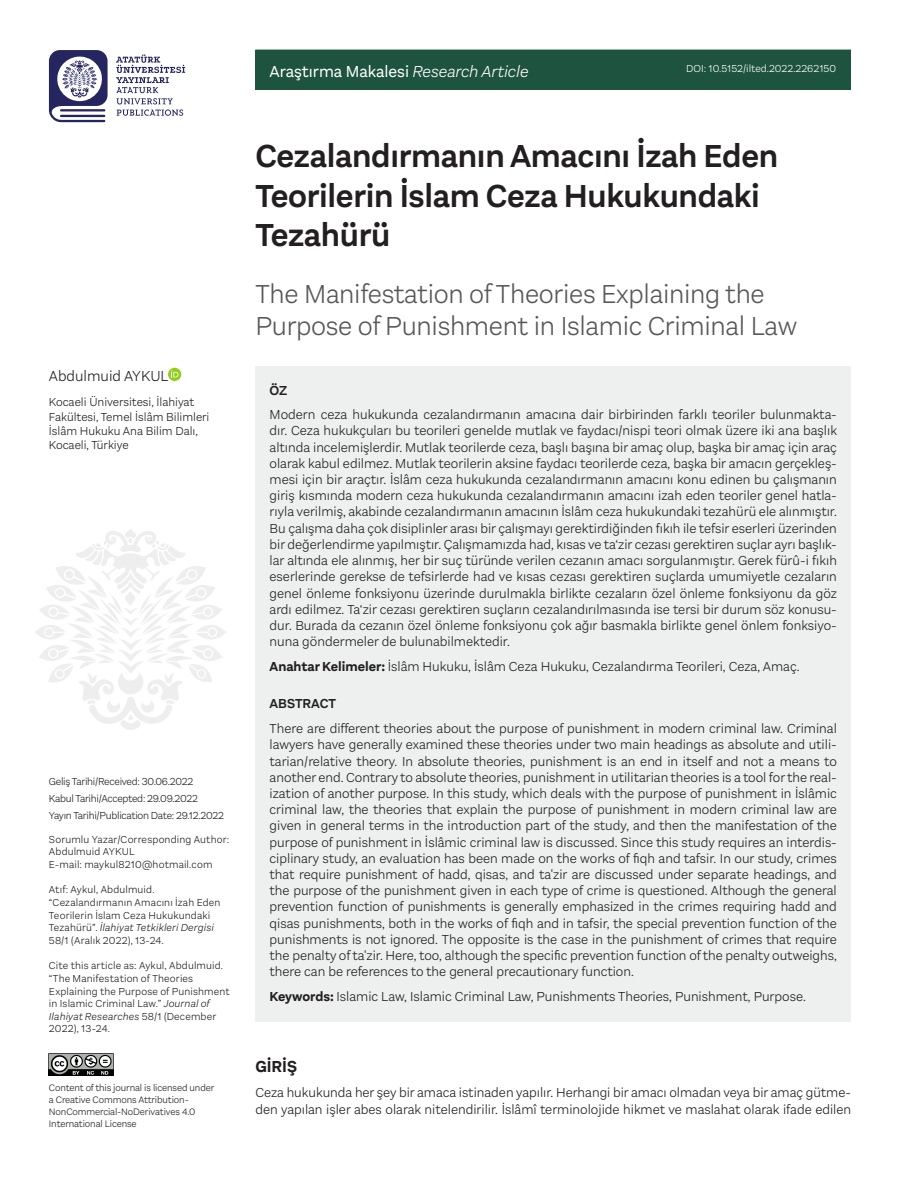
<style>
.page{position:relative;width:915px;height:1191px;background:#fff}
.page>*{position:absolute;margin:0;border:0;box-sizing:border-box;transform-origin:0 0}
.t1{font:600 33px/39.6px "Aestetico";letter-spacing:-.01em;color:#231f20}
.t2{font:300 27px/32.4px "Aestetico";letter-spacing:-.01em;color:#57585a}
.t3{font:16.5px "Aestetico";color:#fff}
.t4{font:700 16.5px "Aestetico";color:#231f20}
.t5{font:300 15px "Aestetico";color:#231f20}
.t6{font:300 13.5px/16.2px "Aestetico";color:#231f20;text-align:justify}
.t7{font:600 13.5px "Aestetico";color:#231f20}
.t8{font:300 12px/14.4px "Aestetico";color:#231f20}
.t9{font:300 10.5px/12.6px "Aestetico";letter-spacing:.01em;color:#231f20}
.t10{font:300 10.5px/16.8px "Aestetico";letter-spacing:-.025em;color:#231f20}
.t11{font:300 10.5px "Aestetico";color:#fff}
.t12{font:300 9.75px/12px "Aestetico";letter-spacing:-.01em;color:#231f20}
.s1{font-style:italic}
.s2{font-weight:300;font-style:italic}
.s3{font-weight:700}
</style>
<div class="page">
<svg style="left:35px;top:529px;width:191px;height:201px"></svg>
<svg style="left:116px;top:54px;width:69px;height:62px"></svg>
<svg style="left:49px;top:50px;width:58px;height:72px"></svg>
<div style="left:255px;top:50px;width:595px;height:39px;background:#1e5340"></div>
<div style="left:255px;top:366px;width:595px;height:48px;background:#edf0ef"></div>
<div style="left:255px;top:392px;width:595px;height:266px;background:#edf0ef"></div>
<div style="left:255px;top:644px;width:595px;height:48px;background:#edf0ef"></div>
<div style="left:255px;top:680px;width:595px;height:48px;background:#edf0ef"></div>
<div style="left:255px;top:706px;width:595px;height:282px;background:#edf0ef"></div>
<div style="left:255px;top:974px;width:595px;height:48px;background:#edf0ef"></div>
<svg style="left:168px;top:368px;width:13px;height:13px"></svg>
<svg style="left:171px;top:370px;width:7px;height:7px"></svg>
<img style="left:49px;top:1053px;width:65px;height:22px">
<p class="t5" style="left:49px;top:367px;width:121px">Abdulmuid AYKUL</p>
<p class="t8" style="left:49px;top:395px;width:162px">Kocaeli Üniversitesi, İlahiyat<br>Fakültesi, Temel İslâm Bilimleri<br>İslâm Hukuku Ana Bilim Dalı,<br>Kocaeli, Türkiye</p>
<p class="t10" style="left:49px;top:773px;width:176px">Geliş Tarihi/Received: 30.06.2022<br>Kabul Tarihi/Accepted: 29.09.2022<br>Yayın Tarihi/Publication Date: 29.12.2022</p>
<p class="t9" style="left:49px;top:832px;width:182px">Sorumlu Yazar/Corresponding Author:<br>Abdulmuid AYKUL<br>E-mail: maykul8210@hotmail.com</p>
<p class="t9" style="left:49px;top:883px;width:173px">Atıf: Aykul, Abdulmuid. “Cezalandırmanın Amacını İzah Eden Teorilerin İslam Ceza Hukukundaki Tezahürü”. <span class="s1">İlahiyat Tetkikleri Dergisi </span>58/1 (Aralık 2022), 13-24.</p>
<p class="t9" style="left:49px;top:959px;width:182px">Cite this article as: Aykul, Abdulmuid. “The Manifestation of Theories<br>Explaining the Purpose of Punishment in Islamic Criminal Law.” <span class="s1">Journal of<br>Ilahiyat Researches</span> 58/1 (December<br>2022), 13-24.</p>
<p class="t12" style="left:49px;top:1081px;width:167px">Content of this journal is licensed under a Creative Commons Attribution-NonCommercial-NoDerivatives 4.0<br>International License</p>
<p class="t3" style="left:269px;top:62px;width:260px">Araştırma Makalesi <span class="s2">Research Article</span></p>
<p class="t11" style="left:686px;top:63px;width:151px">DOI: 10.5152/ilted.2022.2262150</p>
<h1 class="t1" style="left:255px;top:137px;width:524px">Cezalandırmanın Amacını İzah Eden<br>Teorilerin İslam Ceza Hukukundaki<br>Tezahürü</h1>
<h2 class="t2" style="left:255px;top:277px;width:543px">The Manifestation of Theories Explaining the<br>Purpose of Punishment in Islamic Criminal Law</h2>
<p class="t7" style="left:269px;top:382px;width:19px">ÖZ</p>
<p class="t6" style="left:269px;top:406px;width:568px">Modern ceza hukukunda cezalandırmanın amacına dair birbirinden farklı teoriler bulunmakta&shy;dır. Ceza hukukçuları bu teorileri genelde mutlak ve faydacı/nispi teori olmak üzere iki ana başlık altında incelemişlerdir. Mutlak teorilerde ceza, başlı başına bir amaç olup, başka bir amaç için araç olarak kabul edilmez. Mutlak teorilerin aksine faydacı teorilerde ceza, başka bir amacın gerçekleş&shy;mesi için bir araçtır. İslâm ceza hukukunda cezalandırmanın amacını konu edinen bu çalışmanın giriş kısmında modern ceza hukukunda cezalandırmanın amacını izah eden teoriler genel hatla&shy;rıyla verilmiş, akabinde cezalandırmanın amacının İslâm ceza hukukundaki tezahürü ele alınmıştır.<br>Bu çalışma daha çok disiplinler arası bir çalışmayı gerektirdiğinden fıkıh ile tefsir eserleri üzerinden bir değerlendirme yapılmıştır. Çalışmamızda had, kısas ve ta‘zir cezası gerektiren suçlar ayrı başlık&shy;lar altında ele alınmış, her bir suç türünde verilen cezanın amacı sorgulanmıştır. Gerek fürû-i fıkıh eserlerinde gerekse de tefsirlerde had ve kısas cezası gerektiren suçlarda umumiyetle cezaların genel önleme fonksiyonu üzerinde durulmakla birlikte cezaların özel önleme fonksiyonu da göz ardı edilmez. Ta‘zir cezası gerektiren suçların cezalandırılmasında ise tersi bir durum söz konusu&shy;dur. Burada da cezanın özel önleme fonksiyonu çok ağır basmakla birlikte genel önlem fonksiyo&shy;nuna göndermeler de bulunabilmektedir.</p>
<p class="t6" style="left:269px;top:658px;width:531px"><span class="s3">Anahtar Kelimeler:</span> İslâm Hukuku, İslâm Ceza Hukuku, Cezalandırma Teorileri, Ceza, Amaç.</p>
<p class="t7" style="left:269px;top:696px;width:68px">ABSTRACT</p>
<p class="t6" style="left:269px;top:720px;width:568px">There are different theories about the purpose of punishment in modern criminal law. Criminal lawyers have generally examined these theories under two main headings as absolute and utili&shy;tarian/relative theory. In absolute theories, punishment is an end in itself and not a means to another end. Contrary to absolute theories, punishment in utilitarian theories is a tool for the real&shy;ization of another purpose. In this study, which deals with the purpose of punishment in İslâmic criminal law, the theories that explain the purpose of punishment in modern criminal law are given in general terms in the introduction part of the study, and then the manifestation of the purpose of punishment in İslâmic criminal law is discussed. Since this study requires an interdis&shy;ciplinary study, an evaluation has been made on the works of fiqh and tafsir. In our study, crimes that require punishment of hadd, qisas, and ta'zir are discussed under separate headings, and the purpose of the punishment given in each type of crime is questioned. Although the general prevention function of punishments is generally emphasized in the crimes requiring hadd and qisas punishments, both in the works of fiqh and in tafsir, the special prevention function of the punishments is not ignored. The opposite is the case in the punishment of crimes that require the penalty of ta'zir. Here, too, although the specific prevention function of the penalty outweighs, there can be references to the general precautionary function.</p>
<p class="t6" style="left:269px;top:988px;width:537px"><span class="s3">Keywords:</span> Islamic Law, Islamic Criminal Law, Punishments Theories, Punishment, Purpose.</p>
<p class="t4" style="left:255px;top:1056px;width:43px">GIRIŞ</p>
<p class="t6" style="left:255px;top:1084px;width:597px">Ceza hukukunda her şey bir amaca istinaden yapılır. Herhangi bir amacı olmadan veya bir amaç gütme&shy;den yapılan işler abes olarak nitelendirilir. İslâmî terminolojide hikmet ve maslahat olarak ifade edilen</p>
</div>
